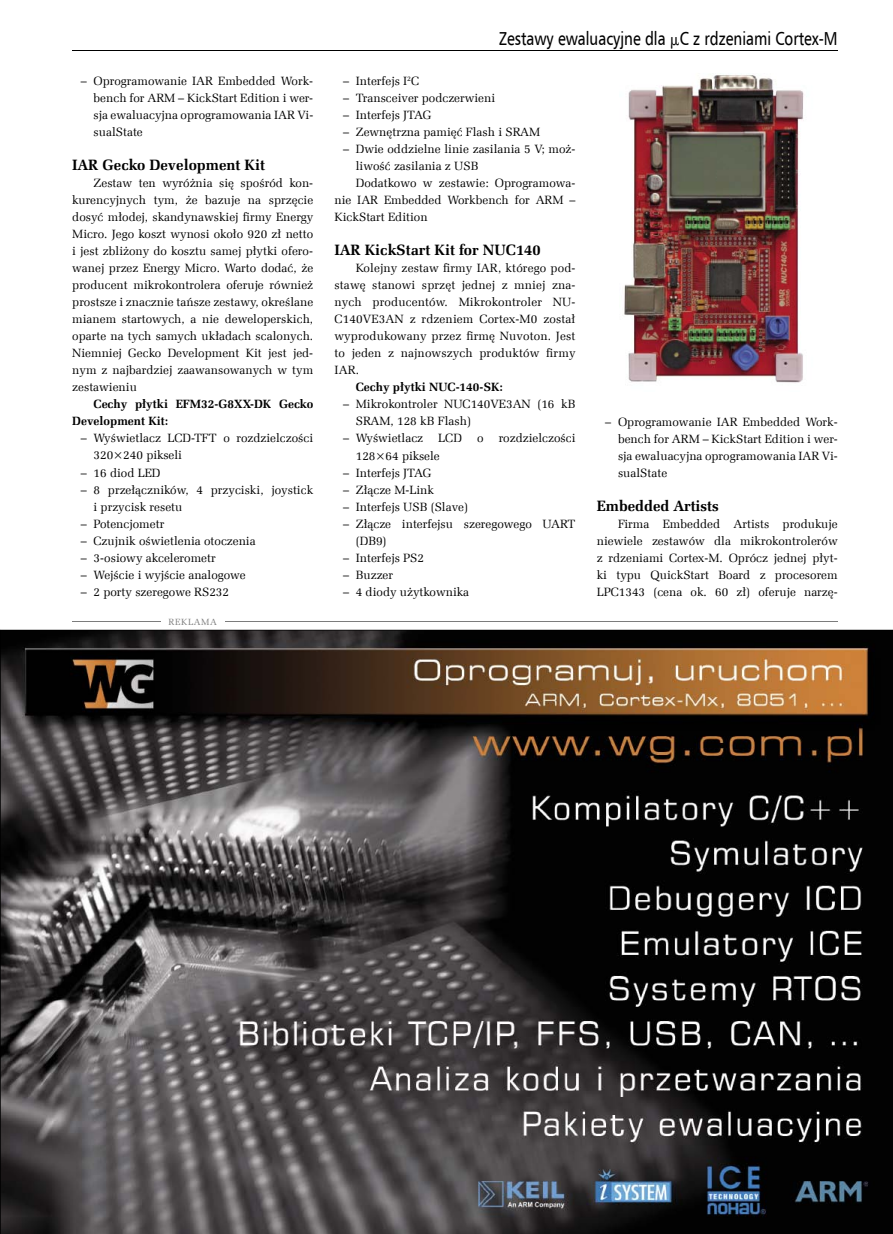
<style>
.page{position:relative;width:893px;height:1234px;background:#fff}
.page>*{position:absolute;margin:0;border:0;box-sizing:border-box;transform-origin:0 0}
.t1{font:18.75px "Humnst 777 EU";color:#000;scale:.8 1}
.t2{font:700 15px "Zapf Ellipt EU";color:#000}
.t3{font:12px/17px "Zapf Ellipt EU";color:#000;text-align:justify}
.t4{font:700 12px/17px "Zapf Ellipt EU";color:#000}
.t5{font:9px "Zapf Ellipt EU";letter-spacing:.075em;color:#7c7c7c}
.s1{font-family:"Math With Greek"}
</style>
<div class="page">
<hr style="left:72px;top:51px;width:766px;height:1px;background:#000">
<hr style="left:72px;top:621px;width:766px;height:1px;background:#7c7c7c">
<div style="left:161px;top:612px;width:64px;height:17px;background:#fff"></div>
<img style="left:624px;top:75px;width:180px;height:308px">
<svg style="left:0;top:629px;width:893px;height:604px;background:#413c39"></svg>
<p class="t3" style="left:94px;top:73px;width:221px;text-indent:-13px">– Oprogramowanie IAR Embedded Work&shy;bench for ARM – KickStart Edition i wer&shy;sja ewaluacyjna oprogramowania IAR Vi&shy;sualState</p>
<p class="t2" style="left:72px;top:156px;width:194px">IAR Gecko Development Kit</p>
<p class="t3" style="left:72px;top:175px;width:242px;text-indent:21px">Zestaw ten wyróżnia się spośród kon&shy;kurencyjnych tym, że bazuje na sprzęcie dosyć młodej, skandynawskiej firmy Energy Micro. Jego koszt wynosi około 920 zł netto i jest zbliżony do kosztu samej płytki ofero&shy;wanej przez Energy Micro. Warto dodać, że producent mikrokontrolera oferuje również prostsze i znacznie tańsze zestawy, określane mianem startowych, a nie deweloperskich, oparte na tych samych układach scalonych.<br>Niemniej Gecko Development Kit jest jed&shy;nym z najbardziej zaawansowanych w tym zestawieniu</p>
<p class="t4" style="left:72px;top:396px;width:242px;text-indent:21px">Cechy płytki EFM32-G8XX-DK Gecko<br>Development Kit:</p>
<p class="t3" style="left:94px;top:430px;width:221px;text-indent:-13px">– Wyświetlacz LCD-TFT o rozdzielczości<br>320×240 pikseli</p>
<p class="t3" style="left:81px;top:464px;width:81px">– 16 diod LED</p>
<p class="t3" style="left:94px;top:481px;width:221px;text-indent:-13px">– 8 przełączników, 4 przyciski, joystick i przycisk resetu</p>
<p class="t3" style="left:81px;top:515px;width:85px">– Potencjometr</p>
<p class="t3" style="left:81px;top:532px;width:176px">– Czujnik oświetlenia otoczenia</p>
<p class="t3" style="left:81px;top:549px;width:136px">– 3-osiowy akcelerometr</p>
<p class="t3" style="left:81px;top:566px;width:167px">– Wejście i wyjście analogowe</p>
<p class="t3" style="left:81px;top:583px;width:150px">– 2 porty szeregowe RS232</p>
<p class="t5" style="left:169px;top:616px;width:50px">REKLAMA</p>
<h1 class="t1" style="left:499px;top:27px;width:425px">Zestawy ewaluacyjne dla <span class="s1">m</span>C z rdzeniami Cortex-M</h1>
<p class="t3" style="left:343px;top:73px;width:78px">– Interfejs I<sup>2</sup>C</p>
<p class="t3" style="left:343px;top:90px;width:154px">– Transceiver podczerwieni</p>
<p class="t3" style="left:343px;top:107px;width:90px">– Interfejs JTAG</p>
<p class="t3" style="left:343px;top:124px;width:199px">– Zewnętrzna pamięć Flash i SRAM</p>
<p class="t3" style="left:343px;top:141px;width:234px">– Dwie oddzielne linie zasilania 5 V; moż-</p>
<p class="t3" style="left:356px;top:158px;width:124px">liwość zasilania z USB</p>
<p class="t3" style="left:356px;top:175px;width:221px">Dodatkowo w zestawie: Oprogramowa-</p>
<p class="t3" style="left:334px;top:192px;width:242px">nie IAR Embedded Workbench for ARM –</p>
<p class="t3" style="left:334px;top:209px;width:95px">KickStart Edition</p>
<p class="t2" style="left:334px;top:241px;width:208px">IAR KickStart Kit for NUC140</p>
<p class="t3" style="left:334px;top:260px;width:242px;text-indent:21px">Kolejny zestaw firmy IAR, którego pod&shy;stawę stanowi sprzęt jednej z mniej zna&shy;nych producentów. Mikrokontroler NU-C140VE3AN z rdzeniem Cortex-M0 został wyprodukowany przez firmę Nuvoton. Jest to jeden z najnowszych produktów firmy IAR.</p>
<p class="t4" style="left:356px;top:379px;width:148px">Cechy płytki NUC-140-SK:</p>
<p class="t3" style="left:356px;top:396px;width:221px;text-indent:-13px">– Mikrokontroler NUC140VE3AN (16 kB<br>SRAM, 128 kB Flash)</p>
<p class="t3" style="left:343px;top:430px;width:82px">– Wyświetlacz</p>
<p class="t3" style="left:438px;top:430px;width:25px">LCD</p>
<p class="t3" style="left:477px;top:430px;width:8px">o</p>
<p class="t3" style="left:499px;top:430px;width:78px">rozdzielczości</p>
<p class="t3" style="left:356px;top:447px;width:86px">128×64 piksele</p>
<p class="t3" style="left:343px;top:464px;width:90px">– Interfejs JTAG</p>
<p class="t3" style="left:343px;top:481px;width:93px">– Złącze M-Link</p>
<p class="t3" style="left:343px;top:498px;width:127px">– Interfejs USB (Slave)</p>
<p class="t3" style="left:356px;top:515px;width:221px;text-indent:-13px">– Złącze interfejsu szeregowego UART (DB9)</p>
<p class="t3" style="left:343px;top:549px;width:83px">– Interfejs PS2</p>
<p class="t3" style="left:343px;top:566px;width:52px">– Buzzer</p>
<p class="t3" style="left:343px;top:583px;width:128px">– 4 diody użytkownika</p>
<p class="t3" style="left:618px;top:413px;width:221px;text-indent:-13px">– Oprogramowanie IAR Embedded Work&shy;bench for ARM – KickStart Edition i wer&shy;sja ewaluacyjna oprogramowania IAR Vi&shy;sualState</p>
<p class="t2" style="left:597px;top:496px;width:124px">Embedded Artists</p>
<p class="t3" style="left:597px;top:515px;width:242px;text-indent:21px">Firma Embedded Artists produkuje niewiele zestawów dla mikrokontrolerów z rdzeniami Cortex-M. Oprócz jednej płyt&shy;ki typu QuickStart Board z procesorem LPC1343 (cena ok. 60 zł) oferuje narzę-</p>
</div>
